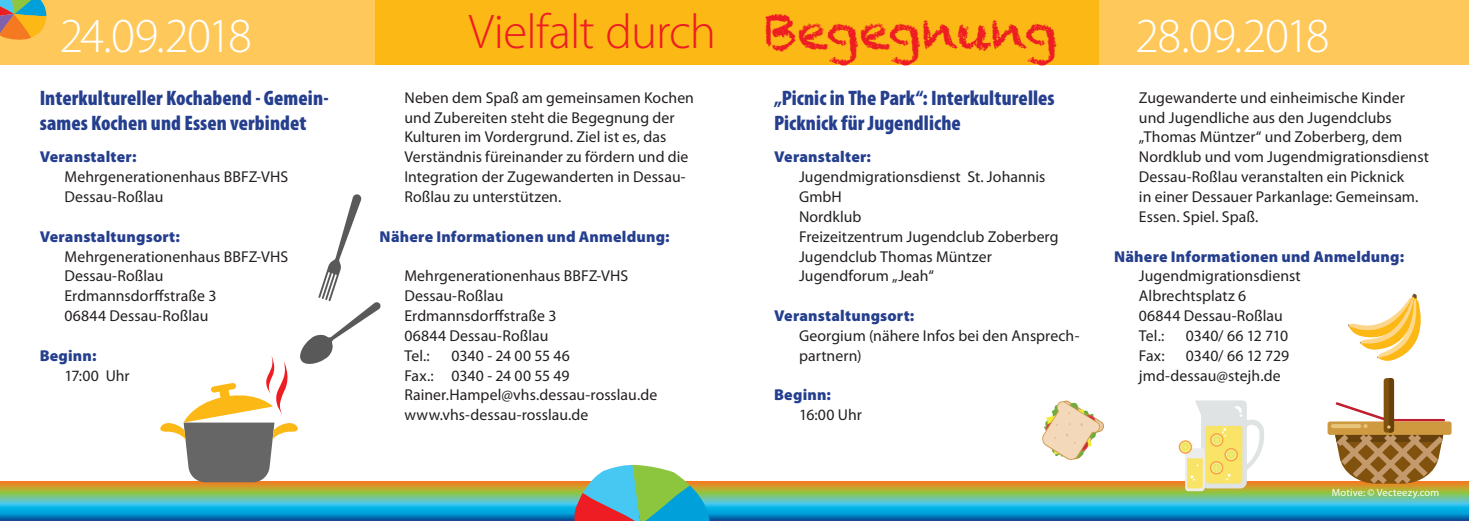
<style>
.page{position:relative;width:1469px;height:521px;background:#fff}
.page>*{position:absolute;margin:0;border:0;box-sizing:border-box;transform-origin:0 0}
.t1{font:300 49px "Myriad Pro";letter-spacing:-.015em;color:#ee1d23}
.t2{font:300 49px "Myriad Pro";letter-spacing:-.05em;color:#fff}
.t3{font:900 condensed 21px/25.2px "Myriad Pro";letter-spacing:.005em;color:#253f8e}
.t4{font:15.75px/19.8px "Myriad Pro";letter-spacing:.005em;color:#231f20}
.t5{font:900 15.75px "Myriad Pro";letter-spacing:.01em;color:#253f8e}
.t6{font:10.5px "Myriad Pro";letter-spacing:.02em;color:#fff}
.s1{font-family:"Chalkduster";font-weight:400}
</style>
<div class="page">
<svg style="left:0;top:481px;width:734px;height:40px;background:#5da592"></svg>
<div style="left:0;top:0;width:734px;height:64px;background:#fec85a"></div>
<div style="left:375px;top:0;width:359px;height:64px;background:#fcb814"></div>
<svg style="left:734px;top:481px;width:734px;height:40px;background:#56a697"></svg>
<div style="left:734px;top:0;width:734px;height:64px;background:#fec85a"></div>
<div style="left:734px;top:0;width:365px;height:64px;background:#fcb814"></div>
<svg style="left:160px;top:194px;width:221px;height:288px"></svg>
<div style="left:1327px;top:421px;width:124px;height:14px;background:#cf9940;border-radius:2px"></div>
<svg style="left:1330px;top:378px;width:118px;height:111px"></svg>
<svg style="left:1348px;top:293px;width:73px;height:68px"></svg>
<svg style="left:1042px;top:400px;width:62px;height:60px"></svg>
<svg style="left:1178px;top:440px;width:14px;height:14px"></svg>
<svg style="left:1181px;top:400px;width:83px;height:91px"></svg>
<svg style="left:0;top:0;width:46px;height:40px;background:#af9d5f"></svg>
<svg style="left:573px;top:465px;width:137px;height:56px;background:#81b29f"></svg>
<h1 class="t1" style="left:469px;top:2px;width:590px">Vielfalt durch <span class="s1">Begegnung</span></h1>
<h1 class="t2" style="left:60px;top:6px;width:194px">24.09.2018</h1>
<h1 class="t2" style="left:1135px;top:6px;width:196px">28.09.2018</h1>
<h2 class="t3" style="left:40px;top:85px;width:289px">Interkultureller Kochabend - Gemein&shy;sames Kochen und Essen verbindet</h2>
<p class="t5" style="left:40px;top:146px;width:98px">Veranstalter:</p>
<p class="t4" style="left:64px;top:167px;width:225px">Mehrgenerationenhaus BBFZ-VHS<br>Dessau-Roßlau</p>
<p class="t5" style="left:40px;top:226px;width:142px">Veranstaltungsort:</p>
<p class="t4" style="left:64px;top:246px;width:225px">Mehrgenerationenhaus BBFZ-VHS<br>Dessau-Roßlau<br>Erdmannsdorffstraße 3<br>06844 Dessau-Roßlau</p>
<p class="t5" style="left:40px;top:345px;width:58px">Beginn:</p>
<p class="t4" style="left:64px;top:365px;width:67px">17:00 Uhr</p>
<h2 class="t3" style="left:774px;top:85px;width:282px">„Picnic in The Park“: Interkulturelles<br>Picknick für Jugendliche</h2>
<p class="t5" style="left:774px;top:146px;width:98px">Veranstalter:</p>
<p class="t4" style="left:799px;top:167px;width:261px">Jugendmigrationsdienst St. Johannis<br>GmbH<br>Nordklub<br>Freizeitzentrum Jugendclub Zoberberg<br>Jugendclub Thomas Müntzer<br>Jugendforum „Jeah“</p>
<p class="t5" style="left:774px;top:305px;width:142px">Veranstaltungsort:</p>
<p class="t4" style="left:799px;top:325px;width:282px">Georgium (nähere Infos bei den Ansprech&shy;partnern)</p>
<p class="t5" style="left:774px;top:385px;width:58px">Beginn:</p>
<p class="t4" style="left:799px;top:405px;width:64px">16:00 Uhr</p>
<p class="t4" style="left:404px;top:87px;width:291px">Neben dem Spaß am gemeinsamen Kochen und Zubereiten steht die Begegnung der Kulturen im Vordergrund. Ziel ist es, das Verständnis füreinander zu fördern und die Integration der Zugewanderten in Dessau-Roßlau zu unterstützen.</p>
<p class="t5" style="left:379px;top:226px;width:291px">Nähere Informationen und Anmeldung:</p>
<p class="t4" style="left:404px;top:266px;width:225px">Mehrgenerationenhaus BBFZ-VHS<br>Dessau-Roßlau<br>Erdmannsdorffstraße 3<br>06844 Dessau-Roßlau<br>Tel.:</p>
<p class="t4" style="left:1138px;top:87px;width:291px">Zugewanderte und einheimische Kinder und Jugendliche aus den Jugendclubs „Thomas Müntzer“ und Zoberberg, dem Nordklub und vom Jugendmigrationsdienst Dessau-Roßlau veranstalten ein Picknick<br>in einer Dessauer Parkanlage: Gemeinsam.<br>Essen. Spiel. Spaß.</p>
<p class="t5" style="left:1114px;top:246px;width:291px">Nähere Informationen und Anmeldung:</p>
<p class="t4" style="left:1138px;top:266px;width:163px">Jugendmigrationsdienst<br>Albrechtsplatz 6<br>06844 Dessau-Roßlau<br>Tel.:</p>
<p class="t4" style="left:1185px;top:325px;width:104px">0340/ 66 12 710</p>
<p class="t4" style="left:1138px;top:345px;width:152px;text-indent:47px">0340/ 66 12 729 jmd-dessau@stejh.de</p>
<p class="t4" style="left:1138px;top:345px;width:27px">Fax:</p>
<p class="t4" style="left:404px;top:345px;width:254px;text-indent:47px">0340 - 24 00 55 46<br>Fax.: 0340 - 24 00 55 49<br>Rainer.Hampel@vhs.dessau-rosslau.de www.vhs-dessau-rosslau.de</p>
<p class="t6" style="left:1331px;top:486px;width:109px">Motive: © Vecteezy.com</p>
</div>
